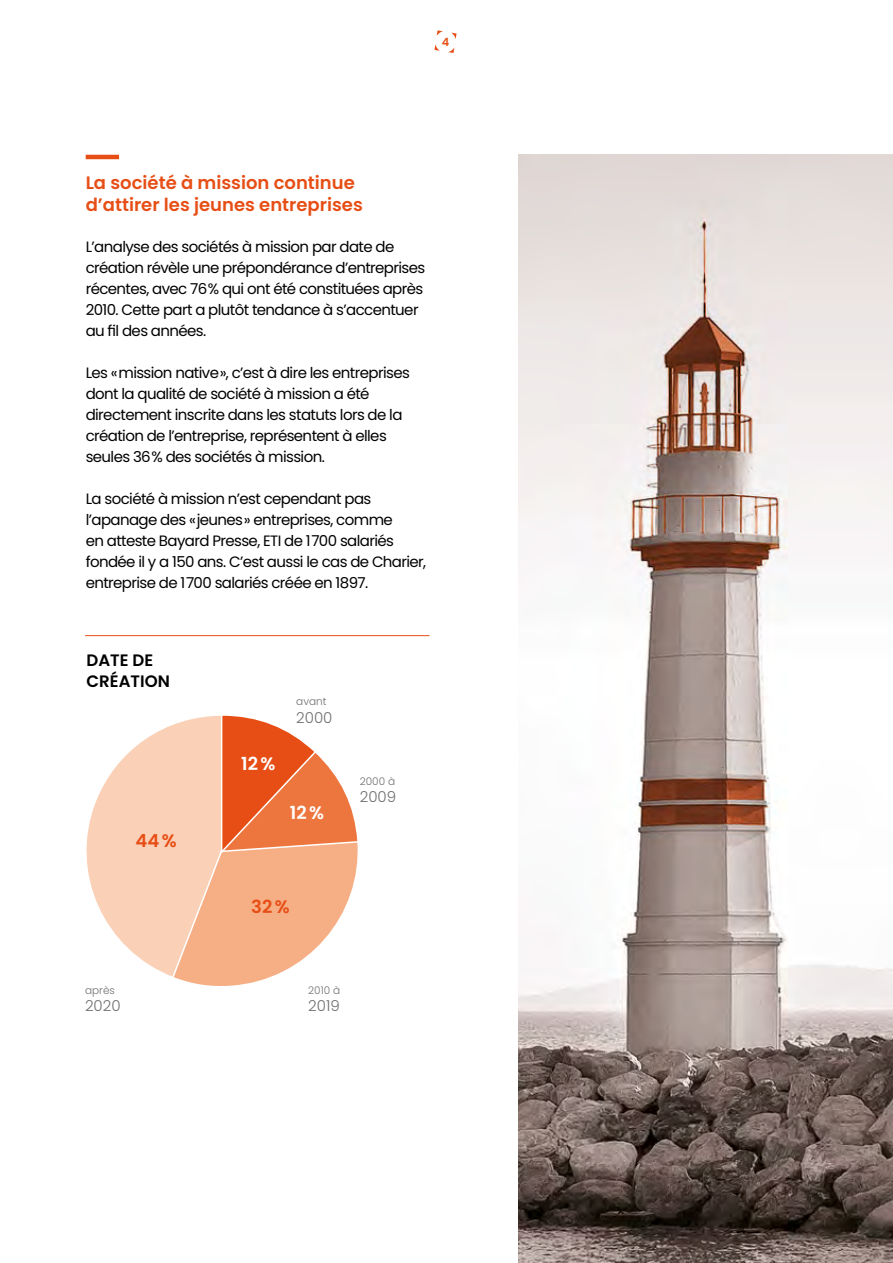
<style>
.page{position:relative;width:893px;height:1263px;background:#fff}
.page>*{position:absolute;margin:0;border:0;box-sizing:border-box;transform-origin:0 0}
.t1{font:600 18px/21.6px "Poppins";color:#e74e15}
.t2{font:600 18px "Poppins";color:#fff}
.t3{font:600 16.5px/21px "Poppins";color:#000}
.t4{font:15px/21px "Poppins";letter-spacing:-.04em;color:#000}
.t5{font:300 15px "Poppins";color:#706f6f}
.t6{font:600 11.4px "Poppins";color:#e74e15}
.t7{font:300 10.5px "Poppins";color:#706f6f}
</style>
<div class="page">
<svg style="left:437px;top:30px;width:6px;height:6px"></svg>
<svg style="left:448px;top:48px;width:6px;height:5px"></svg>
<svg style="left:452px;top:33px;width:5px;height:6px"></svg>
<svg style="left:434px;top:44px;width:6px;height:7px"></svg>
<hr style="left:86px;top:155px;width:33px;height:4px;background:#e74e15">
<svg style="left:86px;top:715px;width:272px;height:271px"></svg>
<img style="left:518px;top:154px;width:375px;height:1109px">
<hr style="left:85px;top:635px;width:344px;height:1px;background:#e74e15">
<p class="t6" style="left:442px;top:35px;width:9px">4</p>
<p class="t1" style="left:86px;top:172px;width:279px">La société à mission continue d’attirer les jeunes entreprises</p>
<p class="t4" style="left:86px;top:236px;width:341px">L’analyse des sociétés à mission par date de création révèle une prépondérance d’entreprises récentes, avec 76% qui ont été constituées après 2010. Cette part a plutôt tendance à s’accentuer au fil des années.</p>
<p class="t4" style="left:86px;top:362px;width:326px">Les «mission native», c’est à dire les entreprises dont la qualité de société à mission a été directement inscrite dans les statuts lors de la création de l’entreprise, représentent à elles seules 36% des sociétés à mission.</p>
<p class="t4" style="left:86px;top:488px;width:342px">La société à mission n’est cependant pas l’apanage des «jeunes» entreprises, comme<br>en atteste Bayard Presse, ETI de 1700 salariés fondée il y a 150 ans. C’est aussi le cas de Charier, entreprise de 1700 salariés créée en 1897.</p>
<p class="t3" style="left:87px;top:650px;width:85px">DATE DE<br>CRÉATION</p>
<p class="t1" style="left:136px;top:830px;width:42px">44%</p>
<p class="t7" style="left:85px;top:984px;width:31px">après</p>
<p class="t5" style="left:85px;top:997px;width:37px">2020</p>
<p class="t2" style="left:241px;top:753px;width:36px">12%</p>
<p class="t7" style="left:296px;top:695px;width:32px">avant</p>
<p class="t5" style="left:296px;top:709px;width:38px">2000</p>
<p class="t2" style="left:290px;top:802px;width:36px">12%</p>
<p class="t7" style="left:360px;top:775px;width:37px">2000 à</p>
<p class="t5" style="left:360px;top:788px;width:38px">2009</p>
<p class="t1" style="left:251px;top:896px;width:40px">32%</p>
<p class="t7" style="left:308px;top:984px;width:33px">2010 à</p>
<p class="t5" style="left:308px;top:997px;width:33px">2019</p>
</div>
